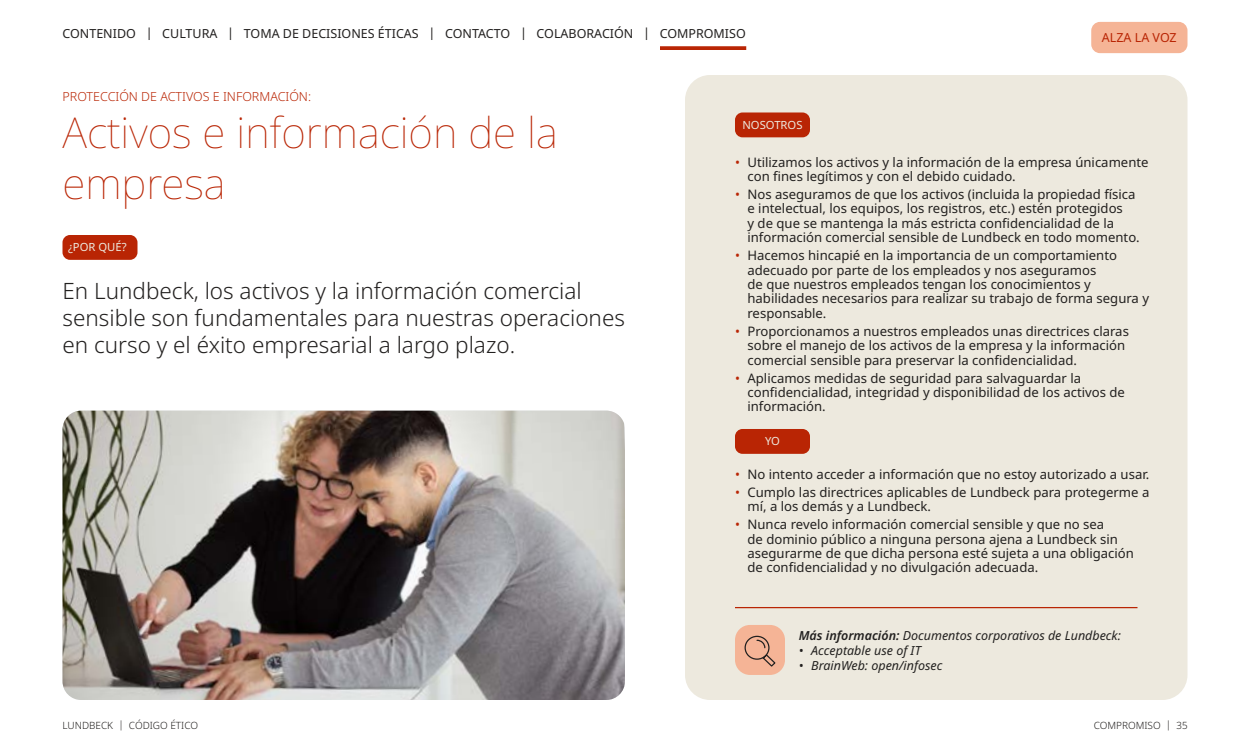
<style>
.page{position:relative;width:1250px;height:750px;background:#fff}
.page>*{position:absolute;margin:0;border:0;box-sizing:border-box;transform-origin:0 0}
.t1{font:100 42.5px/51px "Noto Sans";color:#b92504}
.t2{font:300 22.5px/27px "Noto Sans";color:#22201f}
.t3{font:13.12px/14.4px "Noto Sans";color:#22201f}
.t4{font:italic 12.5px "Noto Sans";color:#22201f}
.t5{font:12.5px "Noto Sans";color:#22201f}
.t6{font:300 12.5px "Noto Sans";color:#b92504}
.t7{font:12.5px "Noto Sans";color:#b92504}
.t8{font:11.25px "Noto Sans";color:#ede9de}
.t9{font:300 10px "Noto Sans";color:#22201f}
.s1{color:#b92504}
.s2{font-weight:600}
</style>
<div class="page">
<div style="left:1091px;top:22px;width:97px;height:31px;background:#f5b496;border-radius:9px"></div>
<svg style="left:660px;top:46px;width:86px;height:4px"></svg>
<div style="left:685px;top:75px;width:503px;height:625px;background:#ede9de;border-radius:25px"></div>
<div style="left:735px;top:112px;width:75px;height:25px;background:#b92504;border-radius:8px"></div>
<div style="left:62px;top:235px;width:76px;height:25px;background:#b92504;border-radius:8px"></div>
<hr style="left:735px;top:607px;width:403px;height:1px;background:#b92504">
<div style="left:735px;top:625px;width:50px;height:50px;background:#f5b496;border-radius:15px"></div>
<svg style="left:744px;top:635px;width:32px;height:32px"></svg>
<div style="left:735px;top:429px;width:75px;height:25px;background:#b92504;border-radius:8px"></div>
<img style="left:62px;top:411px;width:563px;height:289px">
<p class="t5" style="left:146px;top:27px;width:602px">| CULTURA | TOMA DE DECISIONES ÉTICAS | CONTACTO | COLABORACIÓN | COMPROMISO</p>
<p class="t5" style="left:63px;top:27px;width:75px">CONTENIDO</p>
<p class="t7" style="left:1102px;top:30px;width:76px">ALZA LA VOZ</p>
<p class="t6" style="left:62px;top:89px;width:250px">PROTECCIÓN DE ACTIVOS E INFORMACIÓN:</p>
<h1 class="t1" style="left:62px;top:110px;width:497px">Activos e información de la empresa</h1>
<p class="t8" style="left:68px;top:240px;width:60px">¿POR QUÉ?</p>
<h2 class="t2" style="left:62px;top:278px;width:564px">En Lundbeck, los activos y la información comercial sensible son fundamentales para nuestras operaciones en curso y el éxito empresarial a largo plazo.</h2>
<p class="t9" style="left:62px;top:720px;width:137px">LUNDBECK | CÓDIGO ÉTICO</p>
<p class="t8" style="left:742px;top:118px;width:62px">NOSOTROS</p>
<p class="t3" style="left:747px;top:155px;width:403px;text-indent:-12px"><span class="s1">•</span> Utilizamos los activos y la información de la empresa únicamente con fines legítimos y con el debido cuidado.</p>
<p class="t3" style="left:747px;top:187px;width:394px;text-indent:-12px"><span class="s1">•</span> Nos aseguramos de que los activos (incluida la propiedad física e intelectual, los equipos, los registros, etc.) estén protegidos<br>y de que se mantenga la más estricta confidencialidad de la información comercial sensible de Lundbeck en todo momento.</p>
<p class="t3" style="left:747px;top:249px;width:403px;text-indent:-12px"><span class="s1">•</span> Hacemos hincapié en la importancia de un comportamiento adecuado por parte de los empleados y nos aseguramos<br>de que nuestros empleados tengan los conocimientos y habilidades necesarios para realizar su trabajo de forma segura y responsable.</p>
<p class="t3" style="left:747px;top:324px;width:383px;text-indent:-12px"><span class="s1">•</span> Proporcionamos a nuestros empleados unas directrices claras sobre el manejo de los activos de la empresa y la información comercial sensible para preservar la confidencialidad.</p>
<p class="t3" style="left:747px;top:371px;width:379px;text-indent:-12px"><span class="s1">•</span> Aplicamos medidas de seguridad para salvaguardar la confidencialidad, integridad y disponibilidad de los activos de información.</p>
<p class="t8" style="left:765px;top:435px;width:16px">YO</p>
<p class="t3" style="left:735px;top:467px;width:416px"><span class="s1">•</span> No intento acceder a información que no estoy autorizado a usar.</p>
<p class="t3" style="left:747px;top:485px;width:403px;text-indent:-12px"><span class="s1">•</span> Cumplo las directrices aplicables de Lundbeck para protegerme a mí, a los demás y a Lundbeck.</p>
<p class="t3" style="left:747px;top:517px;width:388px;text-indent:-12px"><span class="s1">•</span> Nunca revelo información comercial sensible y que no sea<br>de dominio público a ninguna persona ajena a Lundbeck sin asegurarme de que dicha persona esté sujeta a una obligación de confidencialidad y no divulgación adecuada.</p>
<p class="t4" style="left:799px;top:629px;width:324px"><span class="s2">Más información:</span> Documentos corporativos de Lundbeck:</p>
<p class="t4" style="left:799px;top:644px;width:124px">• Acceptable use of IT</p>
<p class="t4" style="left:799px;top:659px;width:145px">• BrainWeb: open/infosec</p>
<p class="t9" style="left:1094px;top:720px;width:95px">COMPROMISO | 35</p>
</div>
